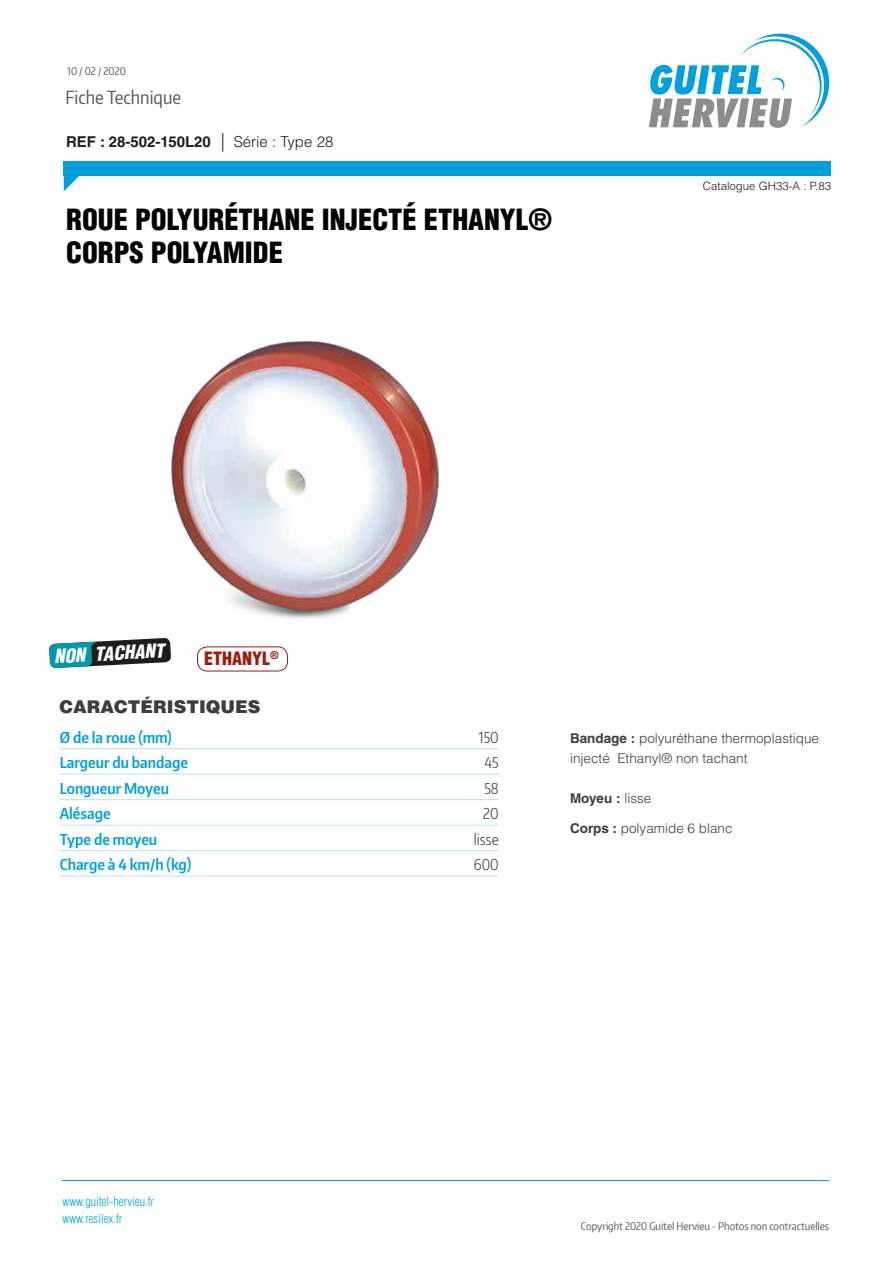
<style>
.page{position:relative;width:893px;height:1263px;background:#fff}
.page>*{position:absolute;margin:0;border:0;box-sizing:border-box;transform-origin:0 0}
.t1{font:900 condensed 28.5px/33px "Helvetica LT Std";color:#020203}
.t2{font:italic 900 condensed 18.75px "Helvetica LT Std";color:#fff}
.t3{font:18px "Encode Sans Condensed";color:#575756}
.t4{font:900 condensed 18px "Helvetica LT Std";color:#9a1d11}
.t5{font:900 17.55px "Helvetica LT Std";color:#3d3d3c}
.t6{font:600 15px "Encode Sans Condensed";color:#00a0dd}
.t7{font:700 15px "Helvetica LT Std";color:#1d1d1b}
.t8{font:300 15px "Encode Sans Condensed";color:#3d3d3c}
.t9{font:300 13.5px/19.5px "Helvetica LT Std";color:#3d3d3c}
.t10{font:700 13.5px "Helvetica LT Std";letter-spacing:-.005em;color:#3d3d3c}
.t11{font:300 condensed 12.3px/16.6px "Helvetica LT Std";color:#00a0dd}
.t12{font:300 11.4px "Helvetica LT Std";color:#1d1d1b}
.t13{font:10.5px "Encode Sans Condensed";color:#575756}
.t14{font:900 condensed 10.5px "Helvetica LT Std";color:#9a1d11}
.s1{font-weight:300;font-stretch:condensed;font-size:18.6px}
.s2{font-weight:300}
.s3{font-weight:700}
</style>
<div class="page">
<svg style="left:649px;top:33px;width:181px;height:95px"></svg>
<div style="left:64px;top:161px;width:767px;height:15px;background:#00a0dd"></div>
<svg style="left:64px;top:176px;width:15px;height:15px"></svg>
<hr style="left:62px;top:1180px;width:767px;height:1px;background:#00a0dd">
<div style="left:197px;top:646px;width:91px;height:25px;border:1px solid #9a1d11;border-radius:10px"></div>
<svg style="left:49px;top:640px;width:64px;height:28px;background:#2d8791"></svg>
<hr style="left:60px;top:748px;width:439px;height:1px;background:#c2def5">
<hr style="left:60px;top:774px;width:439px;height:1px;background:#c2def5">
<hr style="left:60px;top:799px;width:439px;height:1px;background:#c2def5">
<hr style="left:60px;top:825px;width:439px;height:1px;background:#c2def5">
<hr style="left:60px;top:850px;width:439px;height:1px;background:#c2def5">
<hr style="left:60px;top:876px;width:439px;height:1px;background:#c2def5">
<img style="left:109px;top:341px;width:330px;height:324px">
<p class="t13" style="left:67px;top:64px;width:60px">10 / 02 / 2020</p>
<h3 class="t3" style="left:65px;top:85px;width:117px">Fiche Technique</h3>
<p class="t7" style="left:66px;top:132px;width:269px">REF : 28-502-150L20 <span class="s1">|</span> <span class="s2">Série : Type 28</span></p>
<p class="t1" style="left:66px;top:203px;width:487px">ROUE POLYURÉTHANE INJECTÉ ETHANYL®<br>CORPS POLYAMIDE</p>
<p class="t12" style="left:703px;top:179px;width:130px">Catalogue GH33-A : P.83</p>
<p class="t2" style="left:53px;top:644px;width:112px;rotate:-3deg">NON TACHANT</p>
<p class="t14" style="left:270px;top:648px;width:10px">®</p>
<p class="t4" style="left:204px;top:647px;width:67px">ETHANYL</p>
<p class="t5" style="left:60px;top:696px;width:202px">CARACTÉRISTIQUES</p>
<p class="t6" style="left:60px;top:727px;width:114px">Ø de la roue (mm)</p>
<p class="t8" style="left:479px;top:727px;width:22px">150</p>
<p class="t6" style="left:60px;top:753px;width:130px">Largeur du bandage</p>
<p class="t8" style="left:484px;top:753px;width:16px">45</p>
<p class="t6" style="left:60px;top:778px;width:111px">Longueur Moyeu</p>
<p class="t8" style="left:484px;top:778px;width:16px">58</p>
<p class="t6" style="left:60px;top:804px;width:52px">Alésage</p>
<p class="t8" style="left:483px;top:804px;width:17px">20</p>
<p class="t6" style="left:60px;top:829px;width:99px">Type de moyeu</p>
<p class="t8" style="left:474px;top:829px;width:26px">lisse</p>
<p class="t6" style="left:60px;top:855px;width:133px">Charge à 4 km/h (kg)</p>
<p class="t8" style="left:474px;top:855px;width:26px">600</p>
<p class="t9" style="left:570px;top:728px;width:251px"><span class="s3">Bandage :</span> polyuréthane thermoplastique injecté Ethanyl® non tachant</p>
<p class="t10" style="left:570px;top:790px;width:83px">Moyeu : <span class="s2">lisse</span></p>
<p class="t9" style="left:570px;top:818px;width:164px"><span class="s3">Corps :</span> polyamide 6 blanc</p>
<p class="t11" style="left:63px;top:1193px;width:93px">www.guitel-hervieu.fr www.resilex.fr</p>
<p class="t13" style="left:581px;top:1219px;width:250px">Copyright 2020 Guitel Hervieu - Photos non contractuelles</p>
</div>
